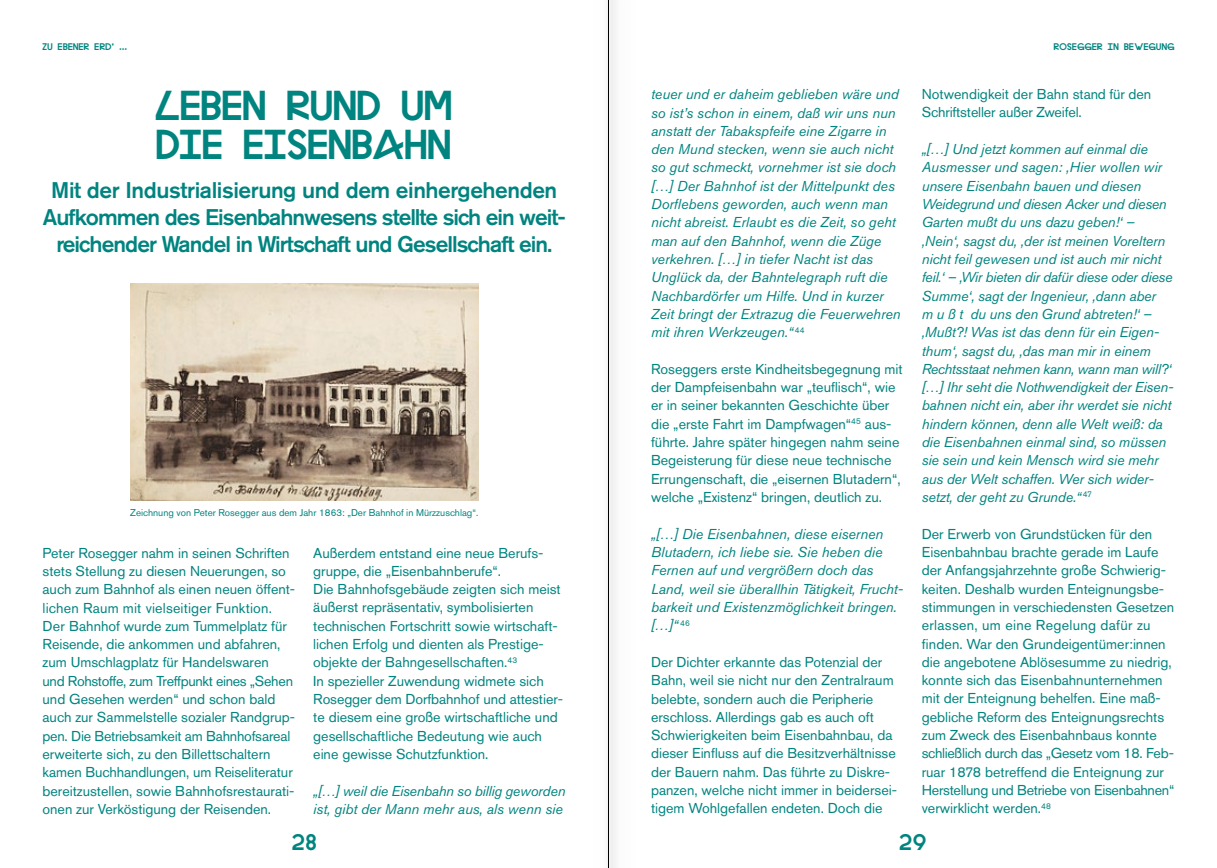
<style>
.page{position:relative;width:1217px;height:868px;background:#fff}
.page>*{position:absolute;margin:0;border:0;box-sizing:border-box;transform-origin:0 0}
.t1{font:39px/39px "Lyno Stan";letter-spacing:.02em;color:#00847f}
.t2{font:500 22.5px/27px "Akzidenz Grotesk Std";letter-spacing:-.04em;color:#00847f;text-align:center}
.t3{font:21px "Lyno Stan";color:#00847f}
.t4{font:14.25px/18.3px "Akzidenz Grotesk Std";color:#00847f}
.t5{font:italic 14.25px/18.3px "Akzidenz Grotesk Std";color:#00847f}
.t6{font:9.75px "Akzidenz Grotesk Std";color:#00847f}
.t7{font:9px "Lyno Stan";letter-spacing:.05em;color:#00847f}
</style>
<div class="page">
<img style="left:130px;top:284px;width:348px;height:216px">
<hr style="left:608px;top:0;width:1px;height:867px;background:#000">
<p class="t7" style="left:43px;top:39px;width:86px">ZU EBENER ERD’ ...</p>
<h1 class="t1" style="left:155px;top:82px;width:298px">LEBEN RUND UM<br>DIE EISENBAHN</h1>
<h2 class="t2" style="left:43px;top:176px;width:524px">Mit der Industrialisierung und dem einhergehenden<br>Aufkommen des Eisenbahnwesens stellte sich ein weit&shy;reichender Wandel in Wirtschaft und Gesellschaft ein.</h2>
<p class="t6" style="left:130px;top:507px;width:349px">Zeichnung von Peter Rosegger aus dem Jahr 1863: „Der Bahnhof in Mürzzuschlag“.</p>
<p class="t4" style="left:43px;top:543px;width:254px">Peter Rosegger nahm in seinen Schriften stets Stellung zu diesen Neuerungen, so auch zum Bahnhof als einen neuen öffent&shy;lichen Raum mit vielseitiger Funktion.<br>Der Bahnhof wurde zum Tummelplatz für Reisende, die ankommen und abfahren, zum Umschlagplatz für Handelswaren<br>und Rohstoffe, zum Treffpunkt eines „Sehen und Gesehen werden“ und schon bald auch zur Sammelstelle sozialer Randgrup&shy;pen. Die Betriebsamkeit am Bahnhofsareal erweiterte sich, zu den Billettschaltern kamen Buchhandlungen, um Reiseliteratur bereitzustellen, sowie Bahnhofsrestaurati&shy;onen zur Verköstigung der Reisenden.</p>
<p class="t4" style="left:313px;top:543px;width:251px">Außerdem entstand eine neue Berufs&shy;gruppe, die „Eisenbahnberufe“.<br>Die Bahnhofsgebäude zeigten sich meist äußerst repräsentativ, symbolisierten technischen Fortschritt sowie wirtschaft&shy;lichen Erfolg und dienten als Prestige&shy;objekte der Bahngesellschaften.<sup>43<br></sup>In spezieller Zuwendung widmete sich Rosegger dem Dorfbahnhof und attestier&shy;te diesem eine große wirtschaftliche und gesellschaftliche Bedeutung wie auch eine gewisse Schutzfunktion.</p>
<p class="t5" style="left:313px;top:781px;width:254px">„[…] weil die Eisenbahn so billig geworden ist, gibt der Mann mehr aus, als wenn sie</p>
<p class="t5" style="left:651px;top:85px;width:251px">teuer und er daheim geblieben wäre und so ist’s schon in einem, daß wir uns nun anstatt der Tabakspfeife eine Zigarre in den Mund stecken, wenn sie auch nicht so gut schmeckt, vornehmer ist sie doch […] Der Bahnhof ist der Mittelpunkt des Dorflebens geworden, auch wenn man nicht abreist. Erlaubt es die Zeit, so geht man auf den Bahnhof, wenn die Züge verkehren. […] in tiefer Nacht ist das Unglück da, der Bahntelegraph ruft die Nachbardörfer um Hilfe. Und in kurzer Zeit bringt der Extrazug die Feuerwehren mit ihren Werkzeugen.“ <sup>44</sup></p>
<p class="t4" style="left:651px;top:359px;width:253px">Roseggers erste Kindheitsbegegnung mit der Dampfeisenbahn war „teuflisch“, wie er in seiner bekannten Geschichte über die „erste Fahrt im Dampfwagen“<sup>45</sup> aus&shy;führte. Jahre später hingegen nahm seine Begeisterung für diese neue technische Errungenschaft, die „eisernen Blutadern“, welche „Existenz“ bringen, deutlich zu.</p>
<p class="t5" style="left:651px;top:524px;width:253px">„[…] Die Eisenbahnen, diese eisernen Blutadern, ich liebe sie. Sie heben die Fernen auf und vergrößern doch das Land, weil sie überallhin Tätigkeit, Frucht&shy;barkeit und Existenzmöglichkeit bringen. […]“ <sup>46</sup></p>
<p class="t4" style="left:651px;top:652px;width:247px">Der Dichter erkannte das Potenzial der Bahn, weil sie nicht nur den Zentralraum belebte, sondern auch die Peripherie erschloss. Allerdings gab es auch oft Schwierigkeiten beim Eisenbahnbau, da dieser Einfluss auf die Besitzverhältnisse der Bauern nahm. Das führte zu Diskre&shy;panzen, welche nicht immer in beidersei&shy;tigem Wohlgefallen endeten. Doch die</p>
<p class="t7" style="left:1053px;top:39px;width:122px">ROSEGGER IN BEWEGUNG</p>
<p class="t4" style="left:921px;top:85px;width:231px">Notwendigkeit der Bahn stand für den<br>Schriftsteller außer Zweifel.</p>
<p class="t5" style="left:921px;top:140px;width:253px">„[…] Und jetzt kommen auf einmal die Ausmesser und sagen: ‚Hier wollen wir unsere Eisenbahn bauen und diesen Weidegrund und diesen Acker und diesen Garten mußt du uns dazu geben!‘ – ‚Nein‘, sagst du, ‚der ist meinen Voreltern nicht feil gewesen und ist auch mir nicht feil.‘ – ‚Wir bieten dir dafür diese oder diese Summe‘, sagt der Ingenieur, ‚dann aber<br>m u ß t du uns den Grund abtreten!‘ – ‚Mußt?! Was ist das denn für ein Eigen&shy;thum‘, sagst du, ‚das man mir in einem Rechtsstaat nehmen kann, wann man will?‘ […] Ihr seht die Nothwendigkeit der Eisen&shy;bahnen nicht ein, aber ihr werdet sie nicht hindern können, denn alle Welt weiß: da die Eisenbahnen einmal sind, so müssen sie sein und kein Mensch wird sie mehr aus der Welt schaffen. Wer sich wider&shy;setzt, der geht zu Grunde.“ <sup>47</sup></p>
<p class="t4" style="left:921px;top:524px;width:254px">Der Erwerb von Grundstücken für den Eisenbahnbau brachte gerade im Laufe der Anfangsjahrzehnte große Schwierig&shy;keiten. Deshalb wurden Enteignungsbe&shy;stimmungen in verschiedensten Gesetzen erlassen, um eine Regelung dafür zu finden. War den Grundeigentümer:innen die angebotene Ablösesumme zu niedrig, konnte sich das Eisenbahnunternehmen mit der Enteignung behelfen. Eine maß&shy;gebliche Reform des Enteignungsrechts zum Zweck des Eisenbahnbaus konnte schließlich durch das „Gesetz vom 18. Feb&shy;ruar 1878 betreffend die Enteignung zur Herstellung und Betriebe von Eisenbahnen“ verwirklicht werden.<sup>48</sup></p>
<h3 class="t3" style="left:292px;top:824px;width:26px">28</h3>
<h3 class="t3" style="left:899px;top:824px;width:28px">29</h3>
</div>
